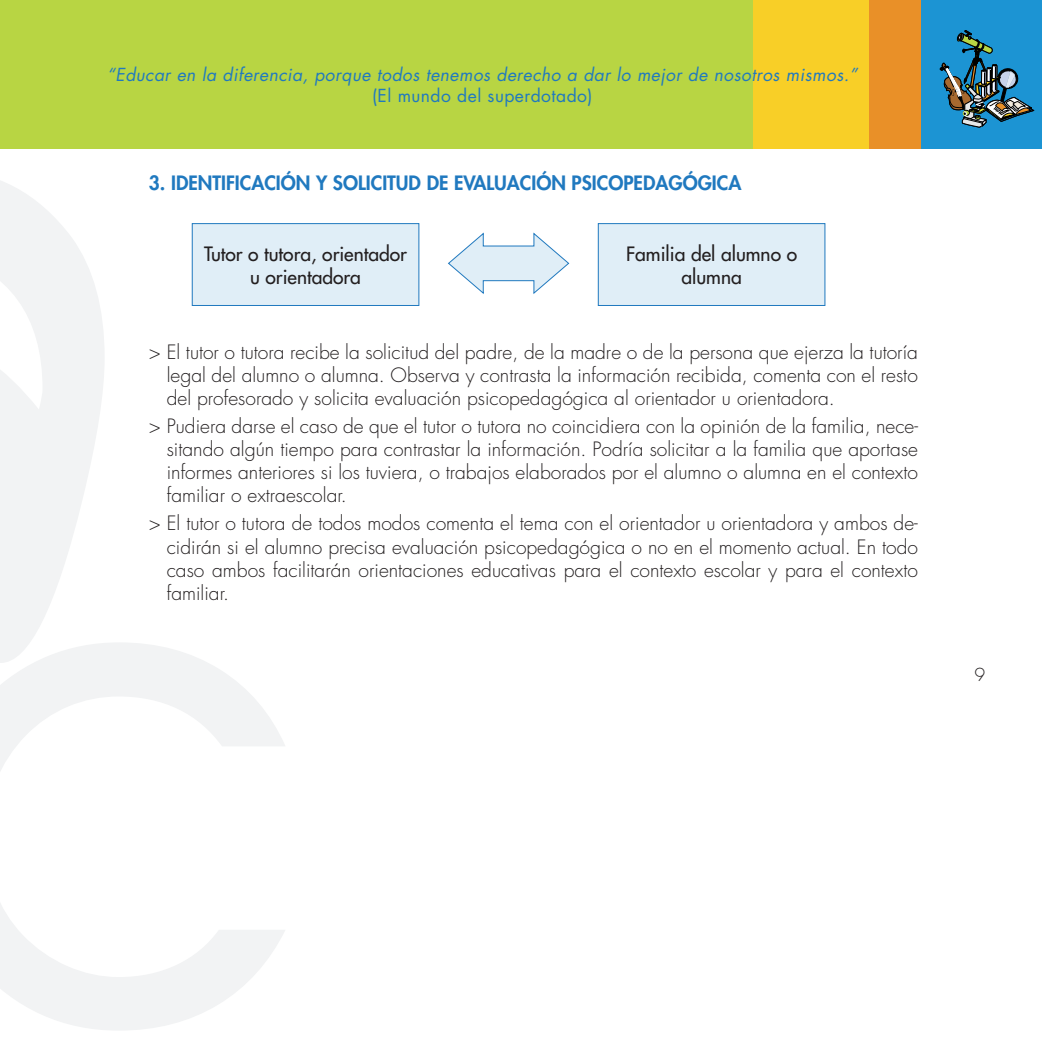
<style>
.page{position:relative;width:1042px;height:1042px;background:#fff}
.page>*{position:absolute;margin:0;border:0;box-sizing:border-box;transform-origin:0 0}
.t1{font:300 19.25px/23.1px "Futura Std";color:#231f20;text-align:justify}
.t2{font:500 19.25px/23.1px "Futura Std";color:#231f20;text-align:center}
.t3{font:800 19.25px "Futura Std";color:#2079bf}
.t4{font:italic 17.5px "Futura Std";letter-spacing:.025em;color:#2079bf}
.t5{font:17.5px "Futura Std";letter-spacing:.025em;color:#2079bf}
.t6{font:300 17.5px "Futura Std";color:#231f20}
</style>
<div class="page">
<div style="left:920px;top:0;width:122px;height:149px;background:#1c94d3"></div>
<div style="left:868px;top:0;width:52px;height:149px;background:#e99028"></div>
<div style="left:752px;top:0;width:116px;height:149px;background:#f8cf27"></div>
<div style="left:0;top:0;width:752px;height:149px;background:#b8d543"></div>
<svg style="left:940px;top:30px;width:95px;height:98px"></svg>
<svg style="left:1px;top:181px;width:103px;height:461px;fill:#f2f3f4"></svg>
<svg style="left:1px;top:642px;width:284px;height:388px"></svg>
<div style="left:192px;top:224px;width:227px;height:81px;background:#e0eef7"></div>
<div style="left:192px;top:223px;width:227px;height:83px;border:1px solid #2079bf"></div>
<div style="left:598px;top:224px;width:227px;height:81px;background:#e0eef7"></div>
<div style="left:598px;top:223px;width:227px;height:83px;border:1px solid #2079bf"></div>
<svg style="left:448px;top:232px;width:122px;height:62px"></svg>
<p class="t4" style="left:107px;top:64px;width:752px">“Educar en la diferencia, porque todos tenemos derecho a dar lo mejor de nosotros mismos.”</p>
<p class="t5" style="left:372px;top:85px;width:222px">(El mundo del superdotado)</p>
<p class="t3" style="left:149px;top:170px;width:594px">3. IDENTIFICACIÓN Y SOLICITUD DE EVALUACIÓN PSICOPEDAGÓGICA</p>
<p class="t2" style="left:204px;top:242px;width:204px">Tutor o tutora, orientador u orientadora</p>
<p class="t2" style="left:626px;top:242px;width:172px">Familia del alumno o alumna</p>
<p class="t1" style="left:167px;top:341px;width:753px;text-indent:-18px">&gt; El tutor o tutora recibe la solicitud del padre, de la madre o de la persona que ejerza la tutoría legal del alumno o alumna. Observa y contrasta la información recibida, comenta con el resto del profesorado y solicita evaluación psicopedagógica al orientador u orientadora.</p>
<p class="t1" style="left:167px;top:415px;width:753px;text-indent:-18px">&gt; Pudiera darse el caso de que el tutor o tutora no coincidiera con la opinión de la familia, nece&shy;sitando algún tiempo para contrastar la información. Podría solicitar a la familia que aportase informes anteriores si los tuviera, o trabajos elaborados por el alumno o alumna en el contexto familiar o extraescolar.</p>
<p class="t1" style="left:167px;top:512px;width:753px;text-indent:-18px">&gt; El tutor o tutora de todos modos comenta el tema con el orientador u orientadora y ambos de&shy;cidirán si el alumno precisa evaluación psicopedagógica o no en el momento actual. En todo caso ambos facilitarán orientaciones educativas para el contexto escolar y para el contexto familiar.</p>
<p class="t6" style="left:974px;top:664px;width:12px">9</p>
</div>
